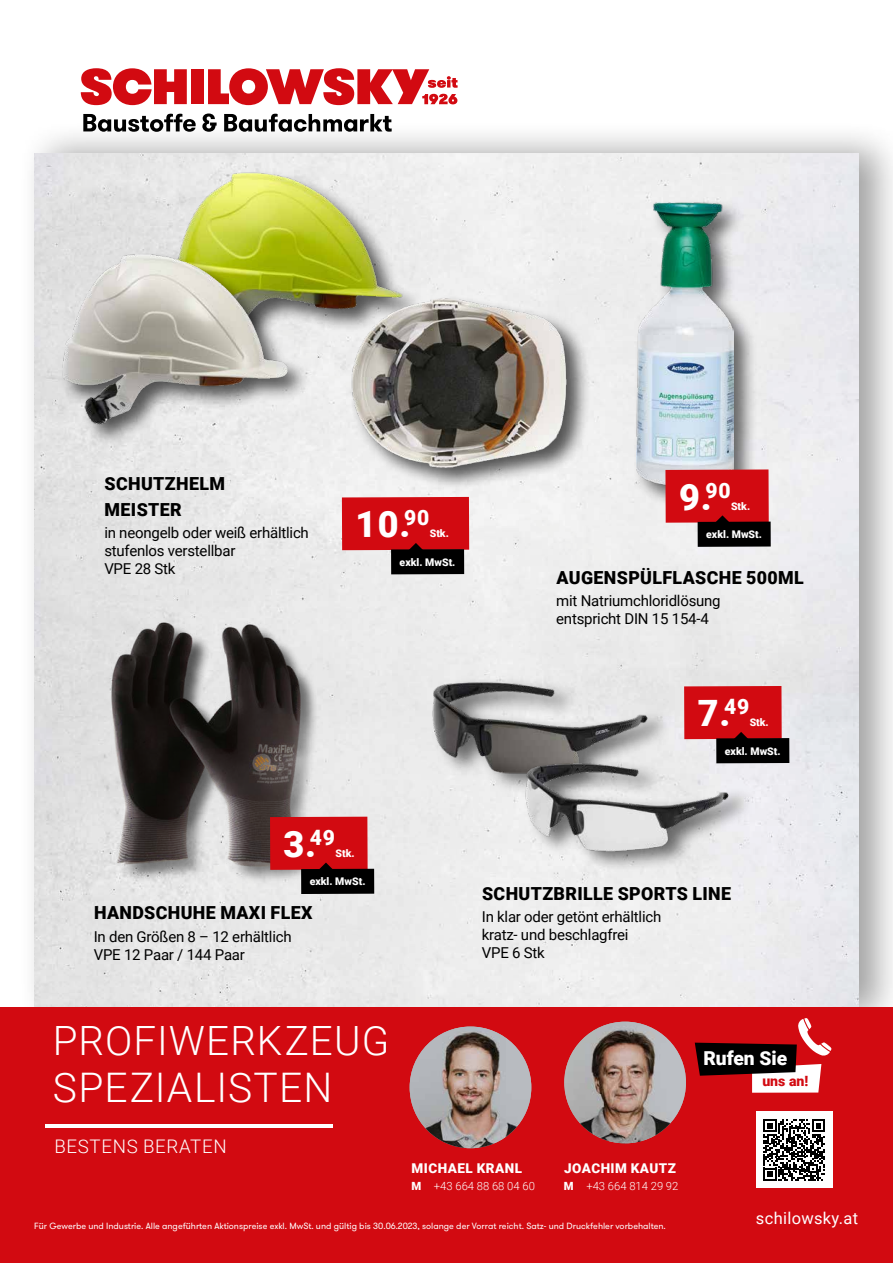
<style>
.page{position:relative;width:893px;height:1263px;background:#fff}
.page>*{position:absolute;margin:0;border:0;box-sizing:border-box;transform-origin:0 0}
.t1{font:300 40.8px "Roboto";letter-spacing:.03em;color:#fff}
.t2{font:300 40.35px "Roboto";letter-spacing:.025em;color:#fff}
.t3{font:900 36.3px "Roboto";color:#fff}
.t4{font:900 19.2px "Roboto";color:#fff}
.t5{font:300 18.75px "Roboto";letter-spacing:.035em;color:#fff}
.t6{font:900 18px/25.8px "Roboto";letter-spacing:.02em;color:#000}
.t7{font:16.5px "Roboto";letter-spacing:.02em;color:#fff}
.t8{font:15px/18px "Roboto";letter-spacing:-.015em;color:#000}
.t9{font:900 14.1px "Roboto";color:#d20a11}
.t10{font:900 13.5px "Roboto";letter-spacing:.035em;color:#fff}
.t11{font:300 11.25px "Roboto";color:#fff}
.t12{font:900 10.5px "Roboto";letter-spacing:-.005em;color:#fff}
.t13{font:9px "GT Walsheim";color:#fff}
.s1{font-weight:900}
</style>
<div class="page">
<div style="left:19px;top:121px;width:874px;height:920px;background:#000;opacity:.38"></div>
<img style="left:34px;top:153px;width:825px;height:855px">
<div style="left:0;top:1008px;width:893px;height:255px;background:#d20a11"></div>
<svg style="left:83px;top:114px;width:113px;height:18px"></svg>
<svg style="left:202px;top:114px;width:15px;height:18px"></svg>
<svg style="left:224px;top:114px;width:168px;height:18px"></svg>
<svg style="left:81px;top:68px;width:106px;height:37px"></svg>
<div style="left:191px;top:69px;width:13px;height:35px;background:#d20a11"></div>
<svg style="left:208px;top:68px;width:250px;height:37px"></svg>
<svg style="left:695px;top:1018px;width:136px;height:75px"></svg>
<img style="left:410px;top:1026px;width:121px;height:122px;border-radius:61px">
<img style="left:564px;top:1022px;width:122px;height:121px;border-radius:61px">
<div style="left:756px;top:1112px;width:76px;height:76px;background:#fff"></div>
<svg style="left:763px;top:1119px;width:62px;height:62px"></svg>
<hr style="left:45px;top:1124px;width:288px;height:4px;background:#fff">
<div style="left:391px;top:549px;width:73px;height:25px;background:#000"></div>
<svg style="left:342px;top:497px;width:127px;height:58px;background:#c61218"></svg>
<div style="left:632px;top:199px;width:126px;height:310px;background:#000;opacity:.58"></div>
<img style="left:636px;top:203px;width:97px;height:282px">
<div style="left:114px;top:624px;width:205px;height:260px;background:#000;opacity:.71"></div>
<img style="left:100px;top:610px;width:212px;height:268px">
<img style="left:423px;top:613px;width:228px;height:228px">
<div style="left:524px;top:758px;width:229px;height:114px;background:#000;opacity:.55"></div>
<img style="left:512px;top:693px;width:228px;height:228px">
<div style="left:165px;top:170px;width:260px;height:208px;background:#ededed"></div>
<img style="left:154px;top:152px;width:256px;height:229px">
<div style="left:59px;top:251px;width:252px;height:196px;background:#000;opacity:.65"></div>
<img style="left:34px;top:218px;width:259px;height:232px">
<div style="left:270px;top:817px;width:98px;height:53px;background:#d20a11"></div>
<div style="left:301px;top:869px;width:73px;height:25px;background:#000"></div>
<svg style="left:319px;top:862px;width:19px;height:7px"></svg>
<div style="left:349px;top:295px;width:242px;height:196px;background:#000;opacity:.65"></div>
<img style="left:342px;top:273px;width:236px;height:212px">
<div style="left:698px;top:522px;width:73px;height:25px;background:#000"></div>
<svg style="left:665px;top:469px;width:104px;height:58px;background:#c41219"></svg>
<div style="left:684px;top:686px;width:98px;height:53px;background:#d20a11"></div>
<div style="left:716px;top:738px;width:73px;height:25px;background:#000"></div>
<svg style="left:729px;top:732px;width:24px;height:7px"></svg>
<p class="t6" style="left:105px;top:470px;width:122px">SCHUTZHELM<br>MEISTER</p>
<p class="t8" style="left:104px;top:523px;width:206px">in neongelb oder weiß erhältlich stufenlos verstellbar<br>VPE 28 Stk</p>
<h3 class="t3" style="left:355px;top:499px;width:75px">10.<sup>90</sup></h3>
<p class="t12" style="left:430px;top:526px;width:21px">Stk.</p>
<p class="t12" style="left:400px;top:555px;width:57px">exkl. MwSt.</p>
<h3 class="t3" style="left:679px;top:471px;width:53px">9.<sup>90</sup></h3>
<p class="t12" style="left:731px;top:498px;width:21px">Stk.</p>
<p class="t12" style="left:706px;top:527px;width:57px">exkl. MwSt.</p>
<p class="t6" style="left:556px;top:564px;width:249px">AUGENSPÜLFLASCHE 500ML</p>
<p class="t8" style="left:556px;top:591px;width:166px">mit Natriumchloridlösung entspricht DIN 15 154-4</p>
<h3 class="t3" style="left:698px;top:688px;width:53px">7.<sup>49</sup></h3>
<p class="t12" style="left:750px;top:715px;width:21px">Stk.</p>
<p class="t12" style="left:725px;top:743px;width:57px">exkl. MwSt.</p>
<h3 class="t3" style="left:284px;top:819px;width:53px">3.<sup>49</sup></h3>
<p class="t12" style="left:336px;top:846px;width:21px">Stk.</p>
<p class="t12" style="left:310px;top:874px;width:57px">exkl. MwSt.</p>
<p class="t6" style="left:94px;top:899px;width:220px">HANDSCHUHE MAXI FLEX</p>
<p class="t8" style="left:94px;top:927px;width:199px">In den Größen 8 – 12 erhältlich<br>VPE 12 Paar / 144 Paar</p>
<h2 class="t2" style="left:53px;top:1012px;width:338px">PROFIWERKZEUG</h2>
<h1 class="t1" style="left:53px;top:1058px;width:281px">SPEZIALISTEN</h1>
<p class="t5" style="left:54px;top:1133px;width:174px">BESTENS BERATEN</p>
<p class="t6" style="left:482px;top:880px;width:250px">SCHUTZBRILLE SPORTS LINE</p>
<p class="t8" style="left:482px;top:907px;width:181px">In klar oder getönt erhältlich kratz- und beschlagfrei<br>VPE 6 Stk</p>
<p class="t4" style="left:703px;top:1045px;width:85px">Rufen Sie</p>
<p class="t9" style="left:762px;top:1071px;width:48px">uns an!</p>
<p class="t10" style="left:412px;top:1158px;width:112px">MICHAEL KRANL</p>
<p class="t11" style="left:411px;top:1178px;width:125px"><span class="s1">M</span> +43 664 88 68 04 60</p>
<p class="t10" style="left:564px;top:1158px;width:114px">JOACHIM KAUTZ</p>
<p class="t11" style="left:564px;top:1178px;width:116px"><span class="s1">M</span> +43 664 814 29 92</p>
<p class="t13" style="left:34px;top:1220px;width:633px">Für Gewerbe und Industrie. Alle angeführten Aktionspreise exkl. MwSt. und gültig bis 30.06.2023, solange der Vorrat reicht. Satz- und Druckfehler vorbehalten.</p>
<p class="t7" style="left:756px;top:1206px;width:104px">schilowsky.at</p>
</div>
